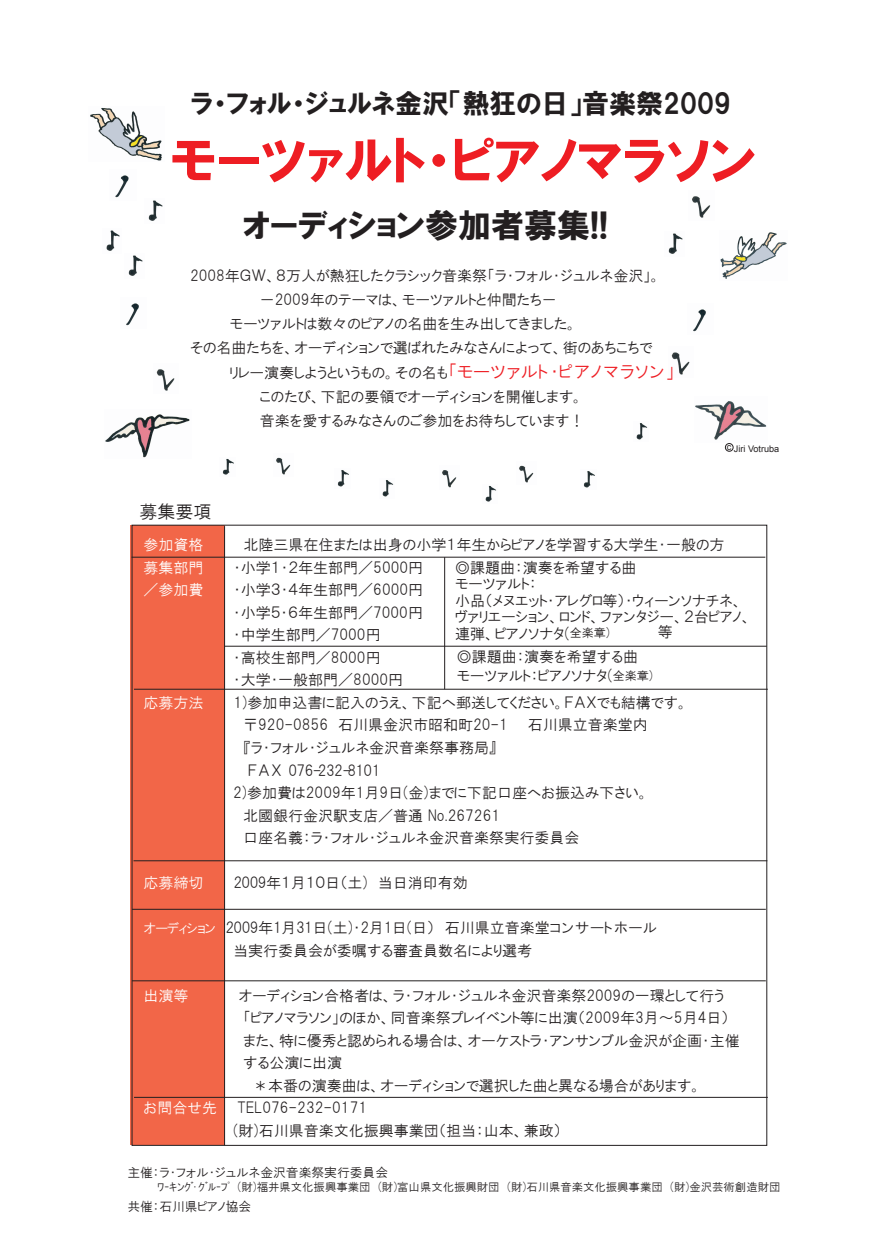
<style>
.page{position:relative;width:889px;height:1259px;background:#fff}
.page>*{position:absolute;margin:0;border:0;box-sizing:border-box;transform-origin:0 0}
.t1{font:52.5px "HGP Soei Kakugothic UB";color:#ee1d23}
.t2{font:33px "HGP Soei Kakugothic UB";color:#231f20}
.t3{font:27px "HGP Soei Kakugothic UB";color:#231f20}
.t4{font:18px "HGP Gothic M";color:#231f20}
.t5{font:15px/22.5px "HGP Gothic M";color:#231f20}
.t6{font:15px "HGP Gothic M";color:#fff}
.t7{font:15px "HGP Gothic M";letter-spacing:-.04em;color:#231f20}
.t8{font:12.75px "HGP Gothic M";color:#231f20}
.t9{font:11.4px "HGP Gothic M";color:#231f20}
.t10{font:9.15px "Arial";color:#231f20}
.s1{font-size:18px;color:#ee1d23}
.s2{font-size:12px}
.s3{font-size:13.5px;color:#fff}
</style>
<div class="page">
<div style="left:130px;top:525px;width:95px;height:619px;background:#f26648"></div>
<img style="left:720px;top:232px;width:67px;height:47px">
<img style="left:90px;top:108px;width:72px;height:53px">
<img style="left:105px;top:414px;width:85px;height:44px">
<img style="left:695px;top:401px;width:72px;height:39px">
<img style="left:115px;top:175px;width:14px;height:23px">
<img style="left:126px;top:303px;width:13px;height:23px">
<img style="left:693px;top:309px;width:13px;height:23px">
<img style="left:636px;top:423px;width:12px;height:17px">
<img style="left:583px;top:471px;width:12px;height:17px">
<img style="left:485px;top:485px;width:12px;height:17px">
<img style="left:382px;top:480px;width:12px;height:17px">
<img style="left:337px;top:470px;width:12px;height:17px">
<img style="left:222px;top:458px;width:12px;height:17px">
<img style="left:668px;top:233px;width:15px;height:21px">
<img style="left:148px;top:200px;width:15px;height:21px">
<img style="left:128px;top:255px;width:15px;height:21px">
<img style="left:106px;top:230px;width:14px;height:21px">
<img style="left:692px;top:196px;width:19px;height:22px">
<img style="left:519px;top:465px;width:15px;height:18px">
<img style="left:442px;top:470px;width:15px;height:18px">
<img style="left:276px;top:457px;width:15px;height:18px">
<img style="left:156px;top:369px;width:19px;height:22px">
<img style="left:671px;top:352px;width:19px;height:23px">
<div style="left:725px;top:443px;width:8px;height:8px;border:1px solid #231f20;border-radius:50%"></div>
<hr style="left:224px;top:646px;width:542px;height:1px;background:#231f20">
<hr style="left:134px;top:689px;width:633px;height:1px;background:#231f20">
<hr style="left:133px;top:860px;width:634px;height:1px;background:#231f20">
<hr style="left:132px;top:909px;width:634px;height:1px;background:#231f20">
<hr style="left:132px;top:980px;width:634px;height:1px;background:#231f20">
<hr style="left:134px;top:1097px;width:634px;height:1px;background:#231f20">
<hr style="left:131px;top:557px;width:634px;height:1px;background:#231f20">
<hr style="left:224px;top:526px;width:1px;height:619px;background:#231f20">
<hr style="left:444px;top:557px;width:1px;height:132px;background:#231f20">
<h3 class="t3" style="left:191px;top:89px;width:541px">ラ・フォル・ジュルネ金沢「熱狂の日」音楽祭2009</h3>
<h1 class="t1" style="left:170px;top:134px;width:587px">モーツァルト・ピアノマラソン</h1>
<h2 class="t2" style="left:243px;top:209px;width:367px">オーディション参加者募集!!</h2>
<p class="t5" style="left:190px;top:265px;width:472px">2008年ＧＷ、８万人が熱狂したクラシック音楽祭「ラ・フォル・ジュルネ金沢」。</p>
<p class="t5" style="left:260px;top:289px;width:299px">－2009年のテーマは、モーツァルトと仲間たち－</p>
<p class="t5" style="left:230px;top:313px;width:349px">モーツァルトは数々のピアノの名曲を生み出してきました。</p>
<p class="t5" style="left:190px;top:337px;width:464px">その名曲たちを、オーディションで選ばれたみなさんによって、街のあちこちで</p>
<p class="t5" style="left:230px;top:361px;width:447px">リレー演奏しようというもの。その名も<span class="s1">「モーツァルト・ピアノマラソン」</span></p>
<p class="t5" style="left:260px;top:385px;width:325px">このたび、下記の要領でオーディションを開催します。</p>
<p class="t5" style="left:260px;top:409px;width:326px">音楽を愛するみなさんのご参加をお待ちしています！</p>
<p class="t10" style="left:726px;top:442px;width:54px">c Jiri Votruba</p>
<p class="t4" style="left:140px;top:502px;width:73px">募集要項</p>
<p class="t6" style="left:143px;top:537px;width:62px">参加資格</p>
<p class="t5" style="left:243px;top:534px;width:482px">北陸三県在住または出身の小学１年生からピアノを学習する大学生・一般の方</p>
<p class="t6" style="left:143px;top:560px;width:62px">募集部門</p>
<p class="t5" style="left:233px;top:556px;width:191px">・小学１・２年生部門／5000円</p>
<p class="t6" style="left:143px;top:582px;width:62px">／参加費</p>
<p class="t5" style="left:233px;top:579px;width:191px">・小学３・４年生部門／6000円・小学５・６年生部門／7000円・中学生部門／7000円<br>・高校生部門／8000円<br>・大学・一般部門／8000円</p>
<p class="t6" style="left:143px;top:695px;width:62px">応募方法</p>
<p class="t5" style="left:243px;top:691px;width:446px;text-indent:-10px">1)参加申込書に記入のうえ、下記へ郵送してください。ＦＡＸでも結構です。〒920-0856 石川県金沢市昭和町20-1</p>
<p class="t5" style="left:455px;top:559px;width:298px;line-height:16.5px">◎課題曲：演奏を希望する曲<br>モーツァルト：<br>小品（メヌエット・アレグロ等）・ウィーンソナチネ、ヴァリエーション、ロンド、ファンタジー、２台ピアノ、連弾、ピアノソナタ(<span class="s2">全楽章)</span></p>
<p class="t5" style="left:657px;top:620px;width:16px">等</p>
<p class="t5" style="left:457px;top:646px;width:198px;line-height:19.5px">◎課題曲：演奏を希望する曲モーツァルト：ピアノソナタ(<span class="s2">全楽章)</span></p>
<p class="t5" style="left:528px;top:714px;width:121px">石川県立音楽堂内</p>
<p class="t5" style="left:243px;top:736px;width:255px">『ラ・フォル・ジュルネ金沢音楽祭事務局』</p>
<p class="t7" style="left:248px;top:762px;width:134px">ＦＡＸ 076-232-8101</p>
<p class="t5" style="left:233px;top:781px;width:417px">2)参加費は2009年1月9日(金)までに下記口座へお振込み下さい。</p>
<p class="t5" style="left:243px;top:804px;width:258px">北國銀行金沢駅支店／普通 No.267261</p>
<p class="t5" style="left:243px;top:826px;width:338px">口座名義：ラ・フォル・ジュルネ金沢音楽祭実行委員会</p>
<p class="t6" style="left:143px;top:875px;width:62px">応募締切</p>
<p class="t5" style="left:233px;top:871px;width:236px">2009年１月１０日（土) 当日消印有効</p>
<p class="t5" style="left:233px;top:916px;width:426px;text-indent:-90px"><span class="s3">オーディション</span> 2009年1月31日(土)・2月1日(日） 石川県立音楽堂コンサートホール当実行委員会が委嘱する審査員数名により選考</p>
<p class="t6" style="left:143px;top:987px;width:46px">出演等</p>
<p class="t5" style="left:238px;top:984px;width:487px">オーディション合格者は、ラ・フォル・ジュルネ金沢音楽祭2009の一環として行う</p>
<p class="t5" style="left:243px;top:1006px;width:487px">「ピアノマラソン」のほか、同音楽祭プレイベント等に出演（2009年3月～5月4日）</p>
<p class="t5" style="left:243px;top:1029px;width:498px">また、特に優秀と認められる場合は、オーケストラ・アンサンブル金沢が企画・主催</p>
<p class="t5" style="left:243px;top:1051px;width:101px">する公演に出演</p>
<p class="t5" style="left:253px;top:1074px;width:450px">＊本番の演奏曲は、オーディションで選択した曲と異なる場合があります。</p>
<p class="t6" style="left:143px;top:1100px;width:75px">お問合せ先</p>
<p class="t5" style="left:233px;top:1096px;width:329px">TEL076-232-0171<br>(財)石川県音楽文化振興事業団（担当：山本、兼政）</p>
<p class="t8" style="left:127px;top:1166px;width:262px">主催：ラ・フォル・ジュルネ金沢音楽祭実行委員会</p>
<p class="t9" style="left:158px;top:1181px;width:624px">ﾜｰｷﾝｸﾞ･ｸﾞﾙｰﾌﾟ (財)福井県文化振興事業団 (財)富山県文化振興財団 (財)石川県音楽文化振興事業団 (財)金沢芸術創造財団</p>
<p class="t8" style="left:127px;top:1200px;width:125px">共催：石川県ピアノ協会</p>
</div>
